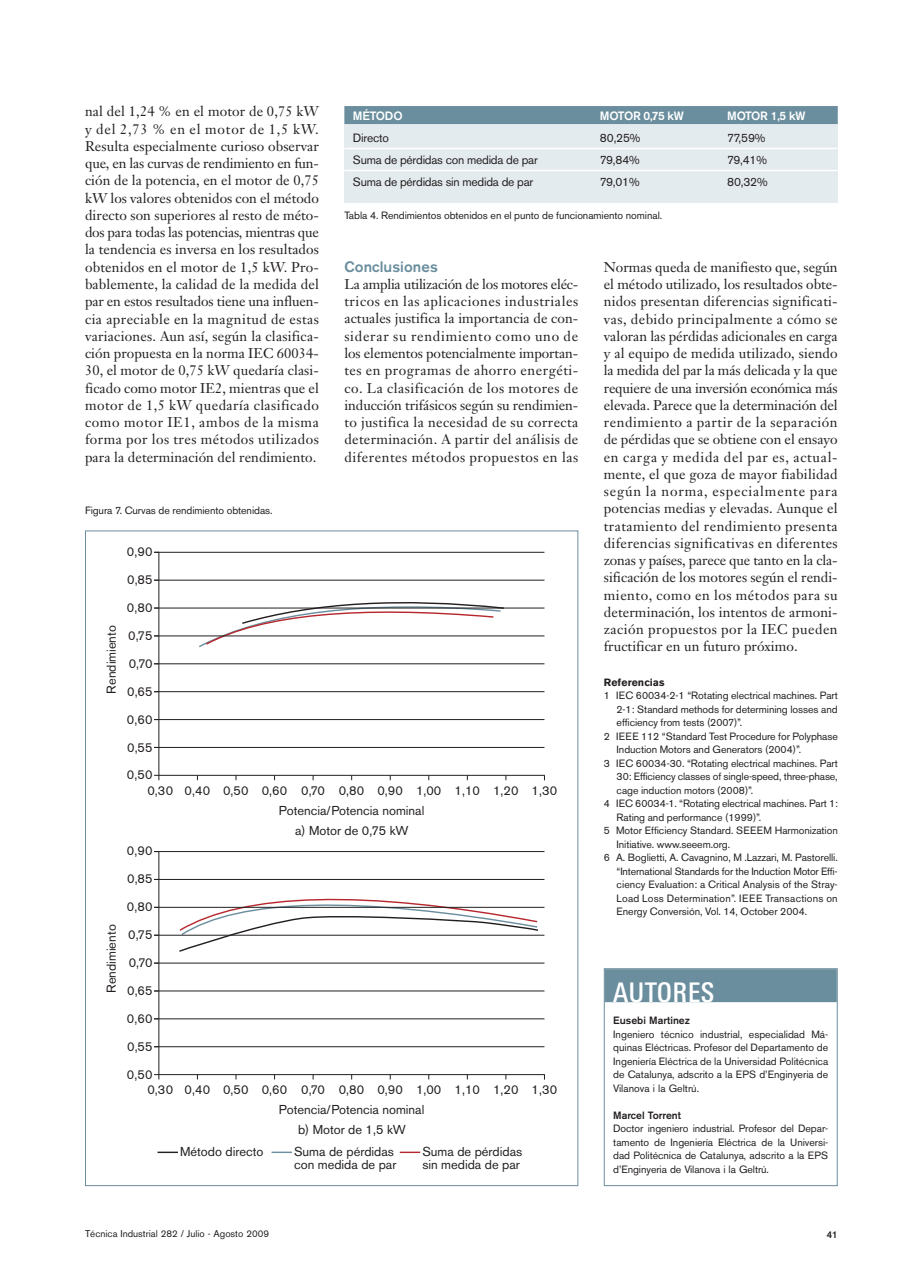
<style>
.page{position:relative;width:910px;height:1280px;background:#fff}
.page>*{position:absolute;margin:0;border:0;box-sizing:border-box;transform-origin:0 0}
.t1{font:500 condensed 27px "LT Univers";letter-spacing:.015em;color:#fff}
.t2{font:500 15px "Akzidenz Grotesk BE";letter-spacing:.005em;color:#6a8e9e}
.t3{font:13.95px/17.2px "Janson Text";letter-spacing:.02em;color:#231f20;text-align:justify}
.t4{font:12.9px/27.9px "Akzidenz Grotesk BE";color:#231f20;text-align:justify}
.t5{font:12px "Akzidenz Grotesk BE";letter-spacing:-.02em;color:#231f20}
.t6{font:500 12px "Akzidenz Grotesk BE";letter-spacing:-.015em;color:#fff}
.t7{font:10.5px/13.5px "Akzidenz Grotesk BE";letter-spacing:-.005em;color:#231f20;text-align:justify}
.t8{font:10.5px "Akzidenz Grotesk BE";letter-spacing:.015em;color:#231f20}
.t9{font:500 10.5px "Akzidenz Grotesk BE";color:#231f20}
.t10{font:700 10.5px "Akzidenz Grotesk BE";letter-spacing:.01em;color:#231f20}
.t11{font:9.75px "Akzidenz Grotesk BE";color:#231f20}
.t12{font:500 9.75px "Akzidenz Grotesk BE";color:#231f20}
</style>
<div class="page">
<div style="left:604px;top:968px;width:234px;height:218px;border:1px solid #6a8e9e"></div>
<div style="left:605px;top:969px;width:232px;height:33px;background:#6a8e9e"></div>
<hr style="left:158px;top:552px;width:1px;height:228px;background:#231f20">
<hr style="left:154px;top:775px;width:391px;height:1px;background:#231f20">
<svg style="left:197px;top:602px;width:308px;height:46px"></svg>
<hr style="left:158px;top:851px;width:1px;height:228px;background:#231f20">
<hr style="left:154px;top:1074px;width:391px;height:1px;background:#231f20">
<hr style="left:158px;top:1151px;width:20px;height:2px;background:#231f20">
<hr style="left:272px;top:1151px;width:20px;height:2px;background:#6a8e9e">
<hr style="left:400px;top:1151px;width:20px;height:2px;background:#b7282e">
<svg style="left:178px;top:898px;width:362px;height:54px"></svg>
<hr style="left:154px;top:552px;width:390px;height:1px;background:#231f20">
<hr style="left:154px;top:608px;width:390px;height:1px;background:#231f20">
<hr style="left:154px;top:663px;width:390px;height:1px;background:#231f20">
<hr style="left:154px;top:691px;width:390px;height:1px;background:#231f20">
<hr style="left:154px;top:719px;width:390px;height:1px;background:#231f20">
<hr style="left:154px;top:747px;width:390px;height:1px;background:#231f20">
<hr style="left:154px;top:580px;width:390px;height:1px;background:#231f20">
<hr style="left:154px;top:636px;width:390px;height:1px;background:#231f20">
<hr style="left:154px;top:851px;width:390px;height:1px;background:#231f20">
<hr style="left:154px;top:907px;width:390px;height:1px;background:#231f20">
<hr style="left:154px;top:963px;width:390px;height:1px;background:#231f20">
<hr style="left:154px;top:991px;width:390px;height:1px;background:#231f20">
<hr style="left:154px;top:1018px;width:390px;height:1px;background:#231f20">
<hr style="left:154px;top:1046px;width:390px;height:1px;background:#231f20">
<hr style="left:154px;top:879px;width:390px;height:1px;background:#231f20">
<hr style="left:154px;top:935px;width:390px;height:1px;background:#231f20">
<div style="left:344px;top:106px;width:494px;height:97px;background:#e4ebef"></div>
<div style="left:344px;top:106px;width:494px;height:18px;background:#6a8e9e"></div>
<hr style="left:344px;top:148px;width:494px;height:1px;background:#fff">
<hr style="left:344px;top:170px;width:494px;height:1px;background:#fff">
<p class="t3" style="left:85px;top:104px;width:235px">nal del 1,24 % en el motor de 0,75 kW y del 2,73 % en el motor de 1,5 kW.<br>Resulta especialmente curioso observar que, en las curvas de rendimiento en fun&shy;ción de la potencia, en el motor de 0,75 kW los valores obtenidos con el método directo son superiores al resto de méto&shy;dos para todas las potencias, mientras que la tendencia es inversa en los resultados obtenidos en el motor de 1,5 kW. Pro&shy;bablemente, la calidad de la medida del par en estos resultados tiene una influen&shy;cia apreciable en la magnitud de estas variaciones. Aun así, según la clasifica&shy;ción propuesta en la norma IEC 60034- 30, el motor de 0,75 kW quedaría clasi&shy;ficado como motor IE2, mientras que el motor de 1,5 kW quedaría clasificado como motor IE1, ambos de la misma forma por los tres métodos utilizados para la determinación del rendimiento.</p>
<p class="t6" style="left:353px;top:111px;width:51px">MÉTODO</p>
<p class="t6" style="left:600px;top:111px;width:86px">MOTOR 0,75 kW</p>
<p class="t6" style="left:727px;top:111px;width:80px">MOTOR 1,5 kW</p>
<p class="t5" style="left:353px;top:133px;width:37px">Directo</p>
<p class="t5" style="left:600px;top:133px;width:42px">80,25%</p>
<p class="t5" style="left:727px;top:133px;width:40px">77,59%</p>
<p class="t5" style="left:353px;top:155px;width:186px">Suma de pérdidas con medida de par</p>
<p class="t5" style="left:600px;top:155px;width:42px">79,84%</p>
<p class="t5" style="left:727px;top:155px;width:41px">79,41%</p>
<p class="t5" style="left:353px;top:177px;width:182px">Suma de pérdidas sin medida de par</p>
<p class="t5" style="left:600px;top:177px;width:41px">79,01%</p>
<p class="t5" style="left:727px;top:177px;width:42px">80,32%</p>
<p class="t7" style="left:344px;top:210px;width:319px">Tabla 4. Rendimientos obtenidos en el punto de funcionamiento nominal.</p>
<p class="t2" style="left:344px;top:261px;width:95px">Conclusiones</p>
<p class="t3" style="left:344px;top:277px;width:235px">La amplia utilización de los motores eléc&shy;tricos en las aplicaciones industriales actuales justifica la importancia de con&shy;siderar su rendimiento como uno de los elementos potencialmente importan&shy;tes en programas de ahorro energéti&shy;co. La clasificación de los motores de inducción trifásicos según su rendimien&shy;to justifica la necesidad de su correcta determinación. A partir del análisis de diferentes métodos propuestos en las</p>
<p class="t3" style="left:604px;top:260px;width:235px">Normas queda de manifiesto que, según el método utilizado, los resultados obte&shy;nidos presentan diferencias significati&shy;vas, debido principalmente a cómo se valoran las pérdidas adicionales en carga y al equipo de medida utilizado, siendo la medida del par la más delicada y la que requiere de una inversión económica más elevada. Parece que la determinación del rendimiento a partir de la separación de pérdidas que se obtiene con el ensayo en carga y medida del par es, actual&shy;mente, el que goza de mayor fiabilidad según la norma, especialmente para potencias medias y elevadas. Aunque el tratamiento del rendimiento presenta diferencias significativas en diferentes zonas y países, parece que tanto en la cla&shy;sificación de los motores según el rendi&shy;miento, como en los métodos para su determinación, los intentos de armoni&shy;zación propuestos por la IEC pueden fructificar en un futuro próximo.</p>
<p class="t10" style="left:604px;top:678px;width:62px">Referencias</p>
<p class="t7" style="left:604px;top:690px;width:236px">1 IEC 60034-2-1 “Rotating electrical machines. Part</p>
<p class="t7" style="left:617px;top:703px;width:223px">2-1: Standard methods for determining losses and</p>
<p class="t7" style="left:617px;top:717px;width:127px">efficiency from tests (2007)”.</p>
<p class="t7" style="left:604px;top:730px;width:236px">2 IEEE 112 “Standard Test Procedure for Polyphase</p>
<p class="t7" style="left:617px;top:744px;width:186px">Induction Motors and Generators (2004)”.</p>
<p class="t7" style="left:604px;top:757px;width:236px">3 IEC 60034-30. “Rotating electrical machines. Part</p>
<p class="t7" style="left:617px;top:771px;width:223px">30: Efficiency classes of single-speed, three-phase,</p>
<p class="t7" style="left:617px;top:784px;width:138px">cage induction motors (2008)”.</p>
<p class="t7" style="left:604px;top:798px;width:236px">4 IEC 60034-1. “Rotating electrical machines. Part 1:</p>
<p class="t7" style="left:617px;top:811px;width:146px">Rating and performance (1999)”.</p>
<p class="t7" style="left:604px;top:825px;width:236px">5 Motor Efficiency Standard. SEEEM Harmonization</p>
<p class="t7" style="left:617px;top:838px;width:115px">Initiative. www.seeem.org.</p>
<p class="t7" style="left:604px;top:852px;width:236px">6 A. Boglietti, A. Cavagnino, M .Lazzari, M. Pastorelli.</p>
<p class="t7" style="left:617px;top:865px;width:223px">“International Standards for the Induction Motor Effi-</p>
<p class="t7" style="left:617px;top:879px;width:223px">ciency Evaluation: a Critical Analysis of the Stray-</p>
<p class="t8" style="left:617px;top:894px;width:223px">Load Loss Determination”. IEEE Transactions on</p>
<p class="t7" style="left:617px;top:906px;width:192px">Energy Conversión, Vol. 14, October 2004.</p>
<p class="t7" style="left:85px;top:504px;width:189px">Figura 7. Curvas de rendimiento obtenidas.</p>
<p class="t4" style="left:127px;top:539px;width:27px">0,90<br>0,85<br>0,80<br>0,75<br>0,70<br>0,65<br>0,60<br>0,55<br>0,50</p>
<p class="t4" style="left:99px;top:693px;width:70px;rotate:-90deg">Rendimiento</p>
<p class="t4" style="left:147px;top:778px;width:27px">0,30</p>
<p class="t4" style="left:185px;top:778px;width:27px">0,40</p>
<p class="t4" style="left:532px;top:778px;width:27px">1,30</p>
<p class="t4" style="left:279px;top:798px;width:147px">Potencia/Potencia nominal</p>
<p class="t4" style="left:223px;top:778px;width:297px">0,50 0,60 0,70 0,80 0,90 1,00 1,10 1,20</p>
<p class="t4" style="left:295px;top:818px;width:115px">a) Motor de 0,75 kW</p>
<p class="t4" style="left:127px;top:838px;width:27px">0,90<br>0,85<br>0,80<br>0,75<br>0,70<br>0,65<br>0,60<br>0,55<br>0,50</p>
<p class="t4" style="left:99px;top:993px;width:70px;rotate:-90deg">Rendimiento</p>
<h1 class="t1" style="left:613px;top:983px;width:103px">AUTORES</h1>
<p class="t9" style="left:613px;top:1017px;width:78px">Eusebi Martinez</p>
<p class="t7" style="left:613px;top:1028px;width:217px">Ingeniero técnico industrial, especialidad Má&shy;quinas Eléctricas. Profesor del Departamento de Ingeniería Eléctrica de la Universidad Politécnica de Catalunya, adscrito a la EPS d’Enginyeria de Vilanova i la Geltrú.</p>
<p class="t9" style="left:613px;top:1111px;width:69px">Marcel Torrent</p>
<p class="t7" style="left:613px;top:1123px;width:217px">Doctor ingeniero industrial. Profesor del Depar&shy;tamento de Ingeniería Eléctrica de la Universi&shy;dad Politécnica de Catalunya, adscrito a la EPS d’Enginyeria de Vilanova i la Geltrú.</p>
<p class="t4" style="left:147px;top:1077px;width:27px">0,30</p>
<p class="t4" style="left:185px;top:1077px;width:27px">0,40</p>
<p class="t4" style="left:532px;top:1077px;width:27px">1,30</p>
<p class="t4" style="left:279px;top:1097px;width:147px">Potencia/Potencia nominal</p>
<p class="t4" style="left:223px;top:1077px;width:297px">0,50 0,60 0,70 0,80 0,90 1,00 1,10 1,20</p>
<p class="t4" style="left:298px;top:1117px;width:109px">b) Motor de 1,5 kW</p>
<p class="t4" style="left:180px;top:1139px;width:85px">Método directo</p>
<p class="t4" style="left:294px;top:1147px;width:104px;line-height:12.1px">Suma de pérdidas con medida de par</p>
<p class="t4" style="left:422px;top:1147px;width:101px;line-height:12.1px">Suma de pérdidas sin medida de par</p>
<p class="t11" style="left:85px;top:1230px;width:186px">Técnica Industrial 282 / Julio - Agosto 2009</p>
<p class="t12" style="left:827px;top:1231px;width:12px">41</p>
</div>
